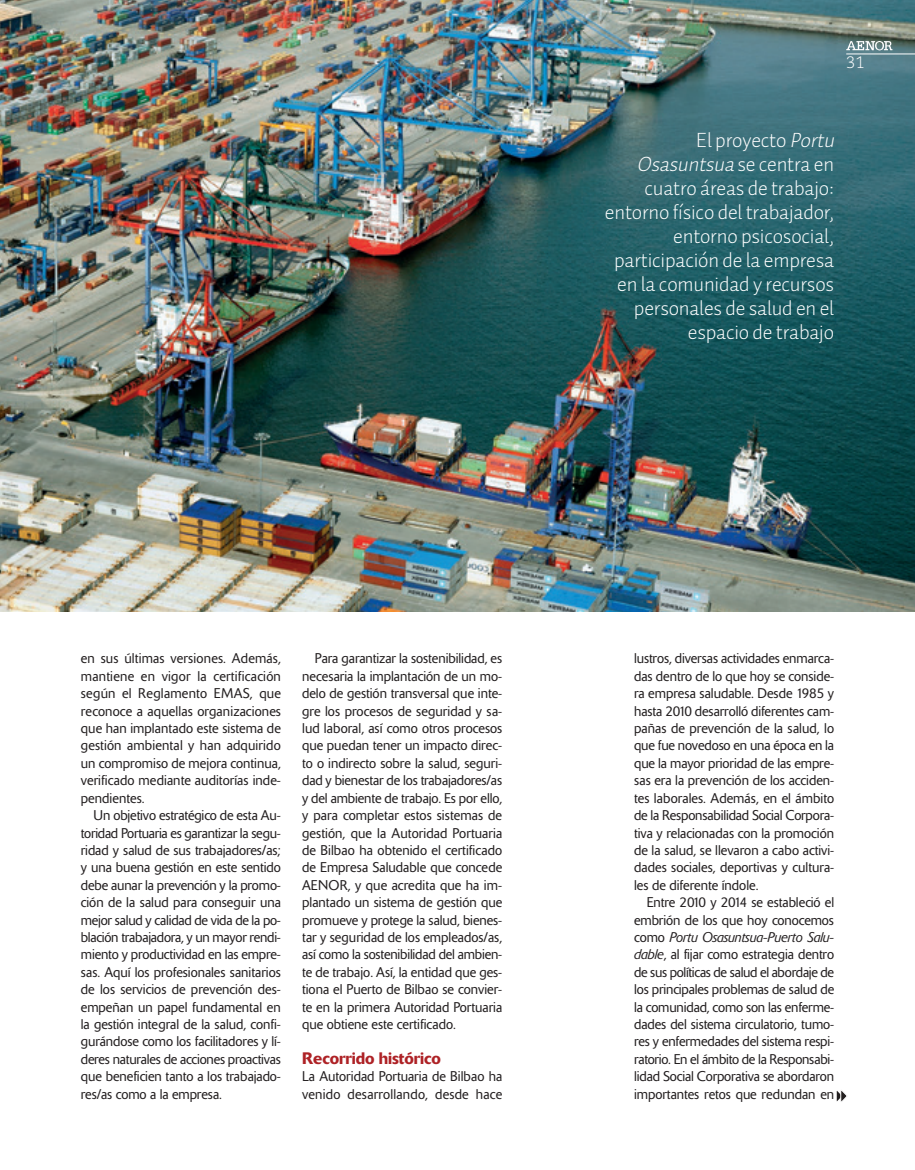
<style>
.page{position:relative;width:915px;height:1170px;background:#fff}
.page>*{position:absolute;margin:0;border:0;box-sizing:border-box;transform-origin:0 0}
._05_SUMARIO_TEMAS{font:21px/24px "Auto 1 Light LF";letter-spacing:-.01em;color:#fff;text-align:right}
._04_LADILLO{font:500 16.5px "Delta";letter-spacing:-.005em;color:#ae2226}
.t1{font:300 16.5px "Caecilia LT Std";color:#fff}
._04_TEXTO_CORRIDO{font:300 13.95px/17.4px "Delta";color:#231f20;text-align:justify}
.s1{font-style:italic}
</style>
<div class="page">
<img style="left:0;top:0;width:914px;height:611px">
<hr style="left:846px;top:54px;width:68px;height:1px;background:#fff">
<svg style="left:846px;top:41px;width:46px;height:10px"></svg>
<svg style="left:836px;top:1090px;width:11px;height:12px"></svg>
<p class="t1" style="left:846px;top:53px;width:20px">31</p>
<p class="_05_SUMARIO_TEMAS" style="left:604px;top:127px;width:235px">El proyecto <span class="s1">Portu<br>Osasuntsua</span> s e ce n t ra e n cuatro áreas de trabajo: entorno físico del trabajador, entorno psicosocial, participación de la empresa en la comunidad y recursos personales de salud en el espacio de trabajo</p>
<p class="_04_TEXTO_CORRIDO" style="left:81px;top:650px;width:201px">en sus últimas versiones. Además, mantiene en vigor la certificación según el Reglamento EMAS, que reconoce a aquellas organizaciones que han implantado este sistema de gestión ambiental y han adquirido un compromiso de mejora continua, verificado mediante auditorías inde&shy;pendientes.</p>
<p class="_04_TEXTO_CORRIDO" style="left:81px;top:806px;width:201px;text-indent:13px">Un objetivo estratégico de esta Au&shy;toridad Portuaria es garantizar la segu&shy;ridad y salud de sus trabajadores/as; y una buena gestión en este sentido debe aunar la prevención y la promo&shy;ción de la salud para conseguir una mejor salud y calidad de vida de la po&shy;blación trabajadora, y un mayor rendi&shy;miento y productividad en las empre&shy;sas. Aquí los profesionales sanitarios de los servicios de prevención des&shy;empeñan un papel fundamental en la gestión integral de la salud, confi&shy;gurándose como los facilitadores y lí&shy;deres naturales de acciones proactivas que beneficien tanto a los trabajado&shy;res/as como a la empresa.</p>
<p class="_04_TEXTO_CORRIDO" style="left:302px;top:650px;width:201px;text-indent:13px">Para garantizar la sostenibilidad, es necesaria la implantación de un mo&shy;delo de gestión transversal que inte&shy;gre los procesos de seguridad y sa&shy;lud laboral, así como otros procesos que puedan tener un impacto direc&shy;to o indirecto sobre la salud, seguri&shy;dad y bienestar de los trabajadores/as y del ambiente de trabajo. Es por ello, y para completar estos sistemas de gestión, que la Autoridad Portuaria de Bilbao ha obtenido el certificado de Empresa Saludable que concede AENOR, y que acredita que ha im&shy;plantado un sistema de gestión que promueve y protege la salud, bienes&shy;tar y seguridad de los empleados/as, así como la sostenibilidad del ambien&shy;te de trabajo. Así, la entidad que ges&shy;tiona el Puerto de Bilbao se convier&shy;te en la primera Autoridad Portuaria que obtiene este certificado.</p>
<p class="_04_LADILLO" style="left:302px;top:1047px;width:140px">Recorrido histórico</p>
<p class="_04_TEXTO_CORRIDO" style="left:302px;top:1067px;width:201px">La Autoridad Portuaria de Bilbao ha venido desarrollando, desde hace</p>
<p class="_04_TEXTO_CORRIDO" style="left:634px;top:650px;width:201px">lustros, diversas actividades enmarca&shy;das dentro de lo que hoy se conside&shy;ra empresa saludable. Desde 1985 y hasta 2010 desarrolló diferentes cam&shy;pañas de prevención de la salud, lo que fue novedoso en una época en la que la mayor prioridad de las empre&shy;sas era la prevención de los acciden&shy;tes laborales. Además, en el ámbito de la Responsabilidad Social Corpora&shy;tiva y relacionadas con la promoción de la salud, se llevaron a cabo activi&shy;dades sociales, deportivas y cultura&shy;les de diferente índole.</p>
<p class="_04_TEXTO_CORRIDO" style="left:634px;top:893px;width:201px;text-indent:13px">Entre 2010 y 2014 se estableció el embrión de los que hoy conocemos como <span class="s1">Portu Osasuntsua-Puerto Salu&shy;dable</span>, al fijar como estrategia dentro de sus políticas de salud el abordaje de los principales problemas de salud de la comunidad, como son las enferme&shy;dades del sistema circulatorio, tumo&shy;res y enfermedades del sistema respi&shy;ratorio. En el ámbito de la Responsabi&shy;lidad Social Corporativa se abordaron importantes retos que redundan en</p>
</div>
